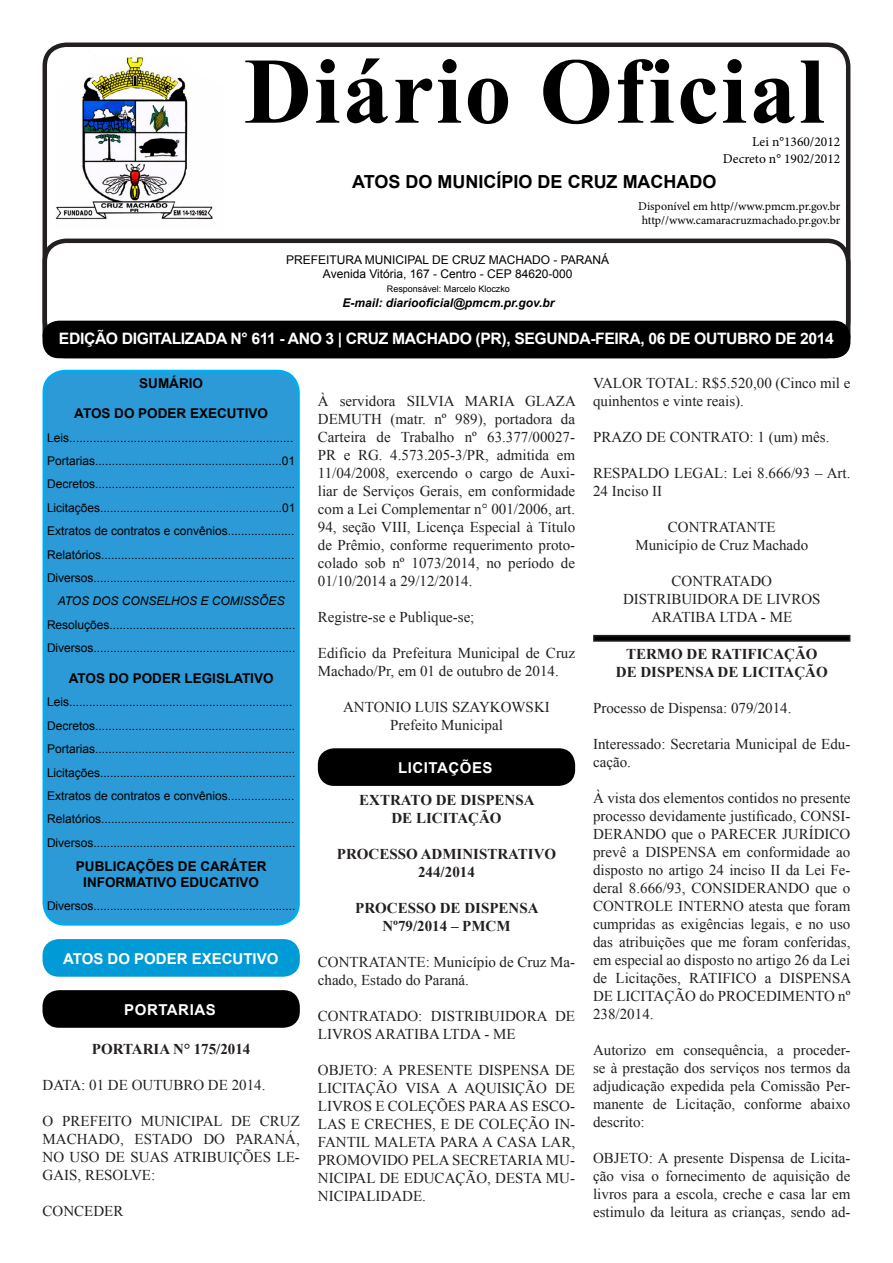
<style>
.page{position:relative;width:893px;height:1263px;background:#fff}
.page>*{position:absolute;margin:0;border:0;box-sizing:border-box;transform-origin:0 0}
.t1{font:700 93.9px "Times New Roman";letter-spacing:.025em;color:#000}
.t2{font:700 18px "Arial";color:#000}
.t3{font:700 15.75px "Arial";letter-spacing:-.025em;color:#fff}
.t4{font:15px/18px "Times New Roman";color:#231f20;text-align:justify}
.t5{font:700 15px/18px "Times New Roman";color:#231f20;text-align:center}
.t6{font:700 15px "Arial";color:#fff}
.t7{font:700 15px "Arial";letter-spacing:.035em;color:#fff}
.t8{font:700 13.5px "Arial";color:#000}
.t9{font:13.5px "Minion Pro";color:#000}
.t10{font:12px "Arial";color:#000}
.t11{font:12px "Minion Pro";letter-spacing:-.005em;color:#000}
.t12{font:italic 700 12px "Arial";color:#000}
.t13{font:italic 12px "Arial";color:#000}
.t14{font:9px "Arial";color:#000}
</style>
<div class="page">
<div style="left:43px;top:43px;width:807px;height:301px;border:4px solid #231f20;border-radius:21px"></div>
<div style="left:43px;top:239px;width:807px;height:119px;border:4px solid #231f20;border-radius:21px"></div>
<div style="left:44px;top:371px;width:254px;height:553px;background:#2b9ad6;border-radius:21px"></div>
<div style="left:43px;top:370px;width:257px;height:556px;border:3px solid #00aeef;border-radius:21px"></div>
<div style="left:43px;top:321px;width:807px;height:37px;background:#000;border-radius:16px"></div>
<img style="left:55px;top:55px;width:158px;height:165px">
<div style="left:43px;top:939px;width:257px;height:38px;background:#009bd6;border-radius:16px"></div>
<div style="left:43px;top:990px;width:257px;height:38px;background:#000;border-radius:16px"></div>
<div style="left:318px;top:748px;width:257px;height:38px;background:#000;border-radius:16px"></div>
<svg style="left:593px;top:634px;width:258px;height:8px;background:#333232"></svg>
<p class="t1" style="left:244px;top:24px;width:582px">Diário Oficial</p>
<p class="t9" style="left:752px;top:133px;width:90px">Lei n°1360/2012</p>
<p class="t9" style="left:723px;top:149px;width:119px">Decreto n° 1902/2012</p>
<p class="t2" style="left:352px;top:169px;width:366px">ATOS DO MUNICÍPIO DE CRUZ MACHADO</p>
<p class="t11" style="left:638px;top:198px;width:204px">Disponível em http//www.pmcm.pr.gov.br</p>
<p class="t11" style="left:642px;top:212px;width:200px">http//www.camaracruzmachado.pr.gov.br</p>
<p class="t10" style="left:286px;top:251px;width:325px">PREFEITURA MUNICIPAL DE CRUZ MACHADO - PARANÁ</p>
<p class="t10" style="left:323px;top:266px;width:251px">Avenida Vitória, 167 - Centro - CEP 84620-000</p>
<p class="t14" style="left:387px;top:282px;width:125px">Responsável: Marcelo Kloczko</p>
<p class="t12" style="left:343px;top:294px;width:213px">E-mail: diariooficial@pmcm.pr.gov.br</p>
<p class="t3" style="left:59px;top:327px;width:776px">EDIÇÃO DIGITALIZADA N° 611 - ANO 3 | CRUZ MACHADO (PR), SEGUNDA-FEIRA, 06 DE OUTUBRO DE 2014</p>
<p class="t8" style="left:139px;top:373px;width:65px">SUMÁRIO</p>
<p class="t8" style="left:74px;top:404px;width:195px">ATOS DO PODER EXECUTIVO</p>
<p class="t10" style="left:47px;top:429px;width:248px">Leis..................................................................</p>
<p class="t10" style="left:47px;top:453px;width:250px">Portarias........................................................01</p>
<p class="t10" style="left:47px;top:476px;width:250px">Decretos............................................................</p>
<p class="t10" style="left:47px;top:499px;width:250px">Licitações.......................................................01</p>
<p class="t10" style="left:47px;top:523px;width:249px">Extratos de contratos e convênios....................</p>
<p class="t10" style="left:47px;top:546px;width:249px">Relatórios..........................................................</p>
<p class="t10" style="left:47px;top:570px;width:250px">Diversos.............................................................</p>
<p class="t13" style="left:58px;top:593px;width:228px">ATOS DOS CONSELHOS E COMISSÕES</p>
<p class="t10" style="left:47px;top:616px;width:250px">Resoluções........................................................</p>
<p class="t10" style="left:47px;top:640px;width:250px">Diversos.............................................................</p>
<p class="t8" style="left:69px;top:669px;width:206px">ATOS DO PODER LEGISLATIVO</p>
<p class="t10" style="left:47px;top:694px;width:247px">Leis...................................................................</p>
<p class="t10" style="left:47px;top:717px;width:250px">Decretos............................................................</p>
<p class="t10" style="left:47px;top:741px;width:250px">Portarias............................................................</p>
<p class="t10" style="left:47px;top:764px;width:250px">Licitações...........................................................</p>
<p class="t10" style="left:47px;top:787px;width:249px">Extratos de contratos e convênios....................</p>
<p class="t10" style="left:47px;top:811px;width:249px">Relatórios..........................................................</p>
<p class="t10" style="left:47px;top:834px;width:250px">Diversos.............................................................</p>
<p class="t8" style="left:76px;top:856px;width:192px">PUBLICAÇÕES DE CARÁTER</p>
<p class="t8" style="left:83px;top:873px;width:177px">INFORMATIVO EDUCATIVO</p>
<p class="t10" style="left:47px;top:898px;width:250px">Diversos.............................................................</p>
<p class="t4" style="left:593px;top:374px;width:259px">VALOR TOTAL: R$5.520,00 (Cinco mil e quinhentos e vinte reais).</p>
<p class="t4" style="left:593px;top:428px;width:238px">PRAZO DE CONTRATO: 1 (um) mês.</p>
<p class="t4" style="left:593px;top:464px;width:259px">RESPALDO LEGAL: Lei 8.666/93 – Art.<br>24 Inciso II</p>
<p class="t4" style="left:668px;top:518px;width:109px">CONTRATANTE</p>
<p class="t4" style="left:635px;top:536px;width:174px">Município de Cruz Machado</p>
<p class="t4" style="left:672px;top:572px;width:102px">CONTRATADO</p>
<p class="t4" style="left:623px;top:590px;width:199px">DISTRIBUIDORA DE LIVROS</p>
<p class="t4" style="left:651px;top:608px;width:142px">ARATIBA LTDA - ME</p>
<p class="t5" style="left:626px;top:644px;width:193px">TERMO DE RATIFICAÇÃO</p>
<p class="t5" style="left:616px;top:662px;width:213px">DE DISPENSA DE LICITAÇÃO</p>
<p class="t4" style="left:593px;top:698px;width:200px">Processo de Dispensa: 079/2014.</p>
<p class="t4" style="left:593px;top:734px;width:259px">Interessado: Secretaria Municipal de Edu&shy;cação.</p>
<p class="t4" style="left:593px;top:788px;width:260px">À vista dos elementos contidos no presente processo devidamente justificado, CONSI-DERANDO que o PARECER JURÍDICO prevê a DISPENSA em conformidade ao disposto no artigo 24 inciso II da Lei Fe&shy;deral 8.666/93, CONSIDERANDO que o CONTROLE INTERNO atesta que foram cumpridas as exigências legais, e no uso das atribuições que me foram conferidas, em especial ao disposto no artigo 26 da Lei de Licitações, RATIFICO a DISPENSA DE LICITAÇÃO do PROCEDIMENTO nº 238/2014.</p>
<p class="t4" style="left:593px;top:1040px;width:259px">Autorizo em consequência, a proceder&shy;se à prestação dos serviços nos termos da adjudicação expedida pela Comissão Per&shy;manente de Licitação, conforme abaixo descrito:</p>
<p class="t4" style="left:593px;top:1148px;width:259px">OBJETO: A presente Dispensa de Licita&shy;ção visa o fornecimento de aquisição de livros para a escola, creche e casa lar em estimulo da leitura as crianças, sendo ad-</p>
<p class="t4" style="left:318px;top:392px;width:260px">À servidora SILVIA MARIA GLAZA DEMUTH (matr. nº 989), portadora da Carteira de Trabalho nº 63.377/00027- PR e RG. 4.573.205-3/PR, admitida em 11/04/2008, exercendo o cargo de Auxi&shy;liar de Serviços Gerais, em conformidade com a Lei Complementar n° 001/2006, art.<br>94, seção VIII, Licença Especial à Título de Prêmio, conforme requerimento proto&shy;colado sob nº 1073/2014, no período de 01/10/2014 a 29/12/2014.</p>
<p class="t4" style="left:318px;top:608px;width:158px">Registre-se e Publique-se;</p>
<p class="t4" style="left:318px;top:644px;width:259px">Edifício da Prefeitura Municipal de Cruz<br>Machado/Pr, em 01 de outubro de 2014.</p>
<p class="t4" style="left:343px;top:698px;width:208px">ANTONIO LUIS SZAYKOWSKI</p>
<p class="t4" style="left:390px;top:716px;width:114px">Prefeito Municipal</p>
<p class="t7" style="left:398px;top:757px;width:96px">LICITAÇÕES</p>
<p class="t5" style="left:359px;top:790px;width:177px">EXTRATO DE DISPENSA</p>
<p class="t5" style="left:391px;top:808px;width:112px">DE LICITAÇÃO</p>
<p class="t5" style="left:337px;top:844px;width:221px">PROCESSO ADMINISTRATIVO<br>244/2014</p>
<p class="t5" style="left:355px;top:898px;width:185px">PROCESSO DE DISPENSA</p>
<p class="t5" style="left:382px;top:916px;width:130px">Nº79/2014 – PMCM</p>
<p class="t4" style="left:318px;top:952px;width:259px">CONTRATANTE: Município de Cruz Ma&shy;chado, Estado do Paraná.</p>
<p class="t4" style="left:318px;top:1006px;width:259px">CONTRATADO: DISTRIBUIDORA DE<br>LIVROS ARATIBA LTDA - ME</p>
<p class="t4" style="left:318px;top:1060px;width:259px">OBJETO: A PRESENTE DISPENSA DE LICITAÇÃO VISA A AQUISIÇÃO DE LIVROS E COLEÇÕES PARA AS ESCO-LAS E CRECHES, E DE COLEÇÃO IN-FANTIL MALETA PARA A CASA LAR, PROMOVIDO PELA SECRETARIA MU-NICIPAL DE EDUCAÇÃO, DESTA MU-NICIPALIDADE.</p>
<p class="t6" style="left:63px;top:948px;width:217px">ATOS DO PODER EXECUTIVO</p>
<p class="t7" style="left:124px;top:999px;width:93px">PORTARIAS</p>
<p class="t5" style="left:92px;top:1039px;width:160px">PORTARIA N° 175/2014</p>
<p class="t4" style="left:43px;top:1076px;width:224px">DATA: 01 DE OUTUBRO DE 2014.</p>
<p class="t4" style="left:43px;top:1112px;width:259px">O PREFEITO MUNICIPAL DE CRUZ MACHADO, ESTADO DO PARANÁ, NO USO DE SUAS ATRIBUIÇÕES LE-GAIS, RESOLVE:</p>
<p class="t4" style="left:43px;top:1202px;width:82px">CONCEDER</p>
</div>
